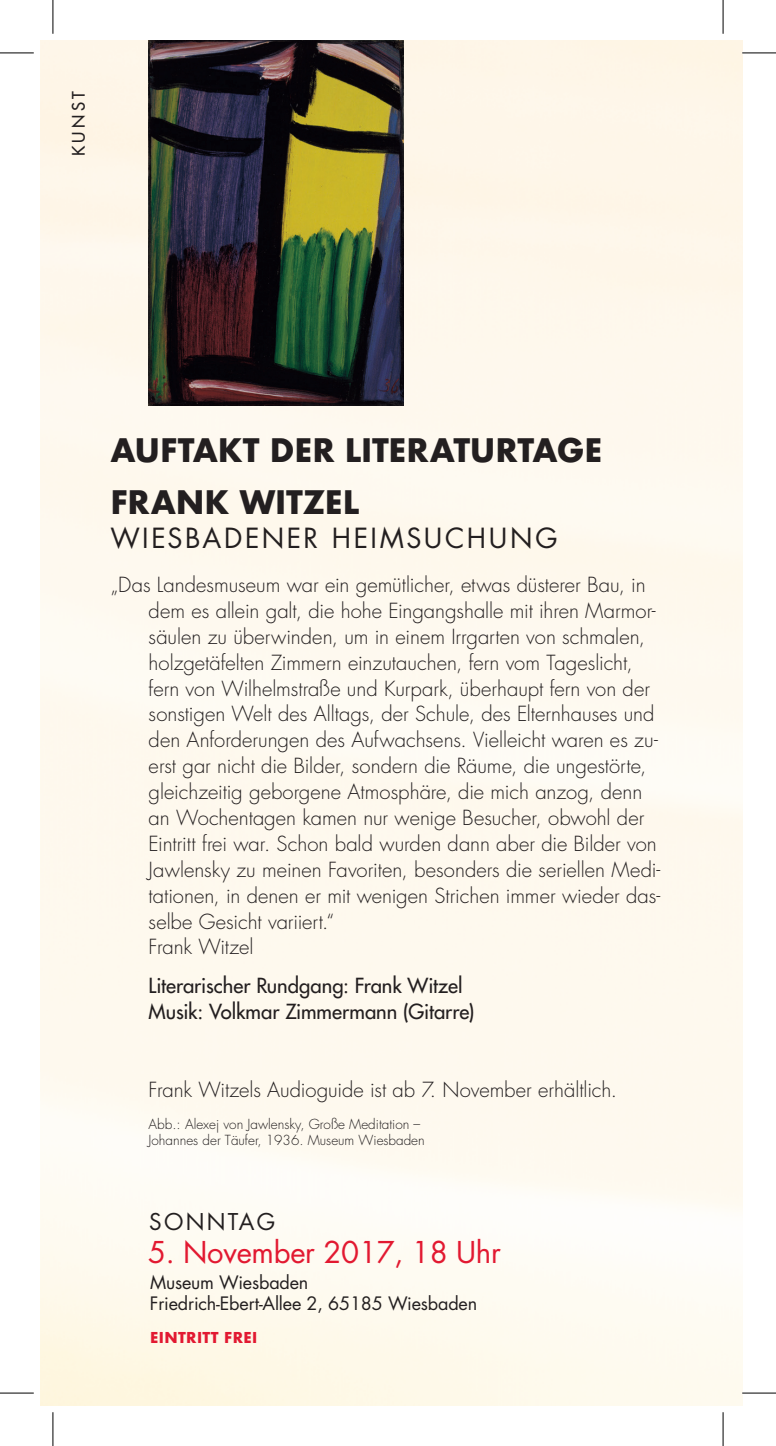
<style>
.page{position:relative;width:776px;height:1446px;background:#fff}
.page>*{position:absolute;margin:0;border:0;box-sizing:border-box;transform-origin:0 0}
.t1{font:700 31.5px/51.8px "Futura";letter-spacing:-.01em;color:#231f20}
.t2{font:29.25px "Futura";letter-spacing:-.01em;color:#e21931}
.t3{font:27px "Futura";letter-spacing:.095em;color:#231f20}
.t4{font:22.5px "Futura";letter-spacing:.1em;color:#231f20}
.t5{font:300 20.25px/25.9px "Futura";color:#231f20}
.t6{font:20.25px/25.9px "Futura";letter-spacing:-.005em;color:#231f20}
.t7{font:18px/20.2px "Futura";letter-spacing:-.01em;color:#231f20}
.t8{font:16.88px "Futura";color:#231f20}
.t9{font:700 14.62px "Futura";letter-spacing:.025em;color:#e21931}
.t10{font:300 13.5px/15.8px "Futura";color:#231f20}
</style>
<div class="page">
<div style="left:40px;top:40px;width:702px;height:1365px;background:#fef9ee"></div>
<img style="left:149px;top:40px;width:254px;height:365px">
<hr style="left:0;top:53px;width:34px;height:1px;background:#000">
<hr style="left:742px;top:53px;width:33px;height:1px;background:#000">
<hr style="left:0;top:1392px;width:34px;height:1px;background:#000">
<hr style="left:742px;top:1392px;width:33px;height:1px;background:#000">
<hr style="left:53px;top:0;width:1px;height:34px;background:#000">
<hr style="left:53px;top:1411px;width:1px;height:34px;background:#000">
<hr style="left:722px;top:0;width:1px;height:34px;background:#000">
<hr style="left:722px;top:1411px;width:1px;height:34px;background:#000">
<p class="t8" style="left:68px;top:156px;width:66px;rotate:-90deg">KUNST</p>
<h1 class="t1" style="left:110px;top:424px;width:493px">AUFTAKT DER LITERATURTAGE<br>FRANK WITZEL</h1>
<h3 class="t3" style="left:110px;top:519px;width:448px">WIESBADENER HEIMSUCHUNG</h3>
<p class="t5" style="left:149px;top:572px;width:513px;text-indent:-38px">„Das Landesmuseum war ein gemütlicher, etwas düsterer Bau, in dem es allein galt, die hohe Eingangshalle mit ihren Marmor&shy;säulen zu überwinden, um in einem Irrgarten von schmalen, holzgetäfelten Zimmern einzutauchen, fern vom Tageslicht, fern von Wilhelmstraße und Kurpark, überhaupt fern von der sonstigen Welt des Alltags, der Schule, des Elternhauses und den Anforderungen des Aufwachsens. Vielleicht waren es zu&shy;erst gar nicht die Bilder, sondern die Räume, die ungestörte, gleichzeitig geborgene Atmosphäre, die mich anzog, denn an Wochentagen kamen nur wenige Besucher, obwohl der Eintritt frei war. Schon bald wurden dann aber die Bilder von Jawlensky zu meinen Favoriten, besonders die seriellen Medi&shy;tationen, in denen er mit wenigen Strichen immer wieder das&shy;selbe Gesicht variiert.“<br>Frank Witzel</p>
<p class="t6" style="left:149px;top:972px;width:327px">Literarischer Rundgang: Frank Witzel<br>Musik: Volkmar Zimmermann (Gitarre)</p>
<p class="t5" style="left:149px;top:1076px;width:470px">Frank Witzels Audioguide ist ab 7. November erhältlich.</p>
<p class="t10" style="left:149px;top:1116px;width:277px">Abb.: Alexej von Jawlensky, Große Meditation –<br>Johannes der Täufer, 1936. Museum Wiesbaden</p>
<p class="t4" style="left:149px;top:1205px;width:127px">SONNTAG</p>
<h2 class="t2" style="left:148px;top:1231px;width:354px">5. November 2017, 18 Uhr</h2>
<p class="t7" style="left:150px;top:1272px;width:329px">Museum Wiesbaden<br>Friedrich-Ebert-Allee 2, 65185 Wiesbaden</p>
<p class="t9" style="left:150px;top:1326px;width:109px">EINTRITT FREI</p>
</div>
